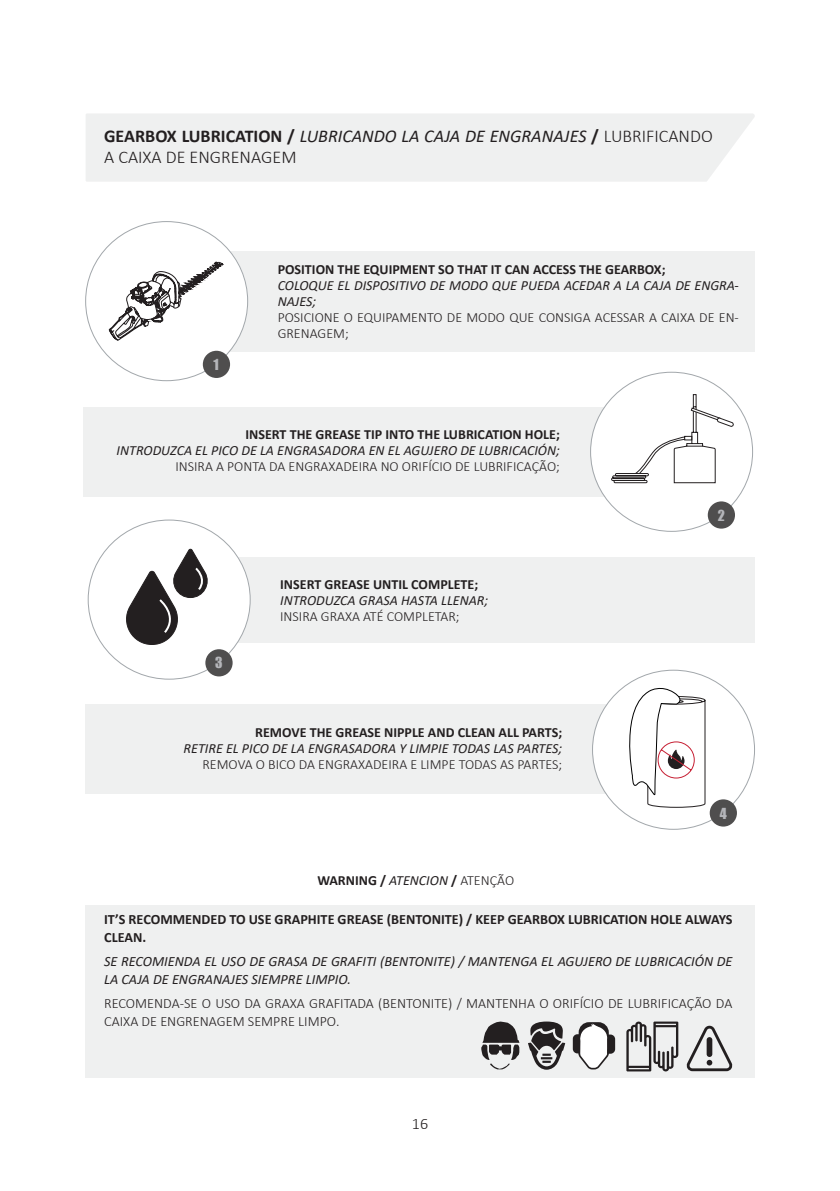
<style>
.page{position:relative;width:840px;height:1191px;background:#fff}
.page>*{position:absolute;margin:0;border:0;box-sizing:border-box;transform-origin:0 0}
.t1{font:300 18px/21.6px "Calibri";color:#231f20}
.t2{font:300 16px "Calibri";color:#231f20}
.t3{font:italic 14.2px/18px "Calibri";color:#231f20}
.t4{font:300 14.2px/18px "Calibri";color:#231f20}
.t5{font:700 14.2px/18px "Calibri";color:#231f20}
.t6{font:italic 14px/16px "Calibri";color:#231f20}
.t7{font:300 14px/16px "Calibri";color:#231f20}
.t8{font:700 14px "Calibri";color:#231f20}
.t9{font:14px "Impact";color:#b4b5b9}
.s1{font-weight:700}
.s2{font-weight:400;font-style:italic}
.s3{font-weight:300}
</style>
<div class="page">
<div style="left:86px;top:114px;width:669px;height:68px;background:#eff0f0"></div>
<div style="left:85px;top:904px;width:669px;height:173px;background:#eff0f0"></div>
<svg style="left:686px;top:1025px;width:46px;height:46px"></svg>
<svg style="left:626px;top:1021px;width:52px;height:50px"></svg>
<svg style="left:528px;top:1021px;width:37px;height:48px"></svg>
<svg style="left:481px;top:1021px;width:38px;height:48px"></svg>
<div style="left:574px;top:1036px;width:7px;height:15px;background:#231f20;border-radius:3px"></div>
<div style="left:572px;top:1034px;width:11px;height:19px;border:3px solid #231f20;border-radius:3px"></div>
<div style="left:605px;top:1036px;width:8px;height:16px;background:#231f20;border-radius:3px"></div>
<div style="left:603px;top:1034px;width:11px;height:19px;border:3px solid #231f20;border-radius:3px"></div>
<svg style="left:577px;top:1022px;width:32px;height:48px"></svg>
<div style="left:163px;top:252px;width:591px;height:100px;background:#eff0f0"></div>
<div style="left:86px;top:221px;width:162px;height:159px;background:#fff;border-radius:50%"></div>
<div style="left:84px;top:407px;width:588px;height:89px;background:#eff0f0"></div>
<div style="left:590px;top:372px;width:162px;height:159px;background:#fff;border-radius:50%"></div>
<div style="left:166px;top:557px;width:588px;height:85px;background:#eff0f0"></div>
<div style="left:88px;top:519px;width:162px;height:160px;background:#fff;border-radius:50%"></div>
<div style="left:707px;top:501px;width:27px;height:27px;background:#4f4e4e;border-radius:50%"></div>
<div style="left:205px;top:649px;width:27px;height:27px;background:#4f4e4e;border-radius:50%"></div>
<div style="left:203px;top:351px;width:27px;height:27px;background:#4f4e4e;border-radius:50%"></div>
<div style="left:85px;top:704px;width:590px;height:90px;background:#eff0f0"></div>
<div style="left:592px;top:670px;width:162px;height:159px;background:#fff;border-radius:50%"></div>
<div style="left:709px;top:799px;width:27px;height:27px;background:#4f4e4e;border-radius:50%"></div>
<svg style="left:108px;top:261px;width:116px;height:80px"></svg>
<svg style="left:610px;top:394px;width:123px;height:89px"></svg>
<svg style="left:619px;top:684px;width:86px;height:146px"></svg>
<svg style="left:126px;top:548px;width:82px;height:97px"></svg>
<p class="t1" style="left:104px;top:125px;width:610px"><span class="s1">GEARBOX LUBRICATION /</span> <span class="s2">LUBRICANDO LA CAJA DE ENGRANAJES</span> <span class="s1">/</span> LUBRIFICANDO<br>A CAIXA DE ENGRENAGEM</p>
<p class="t9" style="left:213px;top:353px;width:7px">1</p>
<p class="t8" style="left:277px;top:260px;width:389px">POSITION THE EQUIPMENT SO THAT IT CAN ACCESS THE GEARBOX;</p>
<p class="t6" style="left:277px;top:277px;width:462px">COLOQUE EL DISPOSITIVO DE MODO QUE PUEDA ACEDAR A LA CAJA DE ENGRA-<br>NAJES;</p>
<p class="t7" style="left:277px;top:310px;width:462px">POSICIONE O EQUIPAMENTO DE MODO QUE CONSIGA ACESSAR A CAIXA DE EN-<br>GRENAGEM;</p>
<p class="t8" style="left:245px;top:425px;width:316px">INSERT THE GREASE TIP INTO THE LUBRICATION HOLE;</p>
<p class="t6" style="left:116px;top:442px;width:444px">INTRODUZCA EL PICO DE LA ENGRASADORA EN EL AGUJERO DE LUBRICACIÓN;</p>
<p class="t7" style="left:175px;top:458px;width:386px">INSIRA A PONTA DA ENGRAXADEIRA NO ORIFÍCIO DE LUBRIFICAÇÃO;</p>
<p class="t9" style="left:215px;top:652px;width:9px">3</p>
<p class="t8" style="left:280px;top:574px;width:199px">INSERT GREASE UNTIL COMPLETE;</p>
<p class="t6" style="left:280px;top:591px;width:209px">INTRODUZCA GRASA HASTA LLENAR;</p>
<p class="t7" style="left:280px;top:608px;width:181px">INSIRA GRAXA ATÉ COMPLETAR;</p>
<p class="t8" style="left:255px;top:722px;width:308px">REMOVE THE GREASE NIPPLE AND CLEAN ALL PARTS;</p>
<p class="t6" style="left:183px;top:740px;width:380px">RETIRE EL PICO DE LA ENGRASADORA Y LIMPIE TODAS LAS PARTES;</p>
<p class="t7" style="left:202px;top:756px;width:361px">REMOVA O BICO DA ENGRAXADEIRA E LIMPE TODAS AS PARTES;</p>
<p class="t8" style="left:317px;top:870px;width:198px">WARNING / <span class="s2">ATENCION</span> / <span class="s3">ATENÇÃO</span></p>
<p class="t9" style="left:717px;top:504px;width:9px">2</p>
<p class="t9" style="left:719px;top:802px;width:8px">4</p>
<p class="t5" style="left:104px;top:910px;width:629px">IT’S RECOMMENDED TO USE GRAPHITE GREASE (BENTONITE) / KEEP GEARBOX LUBRICATION HOLE ALWAYS<br>CLEAN.</p>
<p class="t3" style="left:104px;top:951px;width:629px">SE RECOMIENDA EL USO DE GRASA DE GRAFITI (BENTONITE) / MANTENGA EL AGUJERO DE LUBRICACIÓN DE<br>LA CAJA DE ENGRANAJES SIEMPRE LIMPIO.</p>
<p class="t4" style="left:104px;top:994px;width:629px">RECOMENDA-SE O USO DA GRAXA GRAFITADA (BENTONITE) / MANTENHA O ORIFÍCIO DE LUBRIFICAÇÃO DA<br>CAIXA DE ENGRENAGEM SEMPRE LIMPO.</p>
<p class="t2" style="left:411px;top:1113px;width:18px">16</p>
</div>
